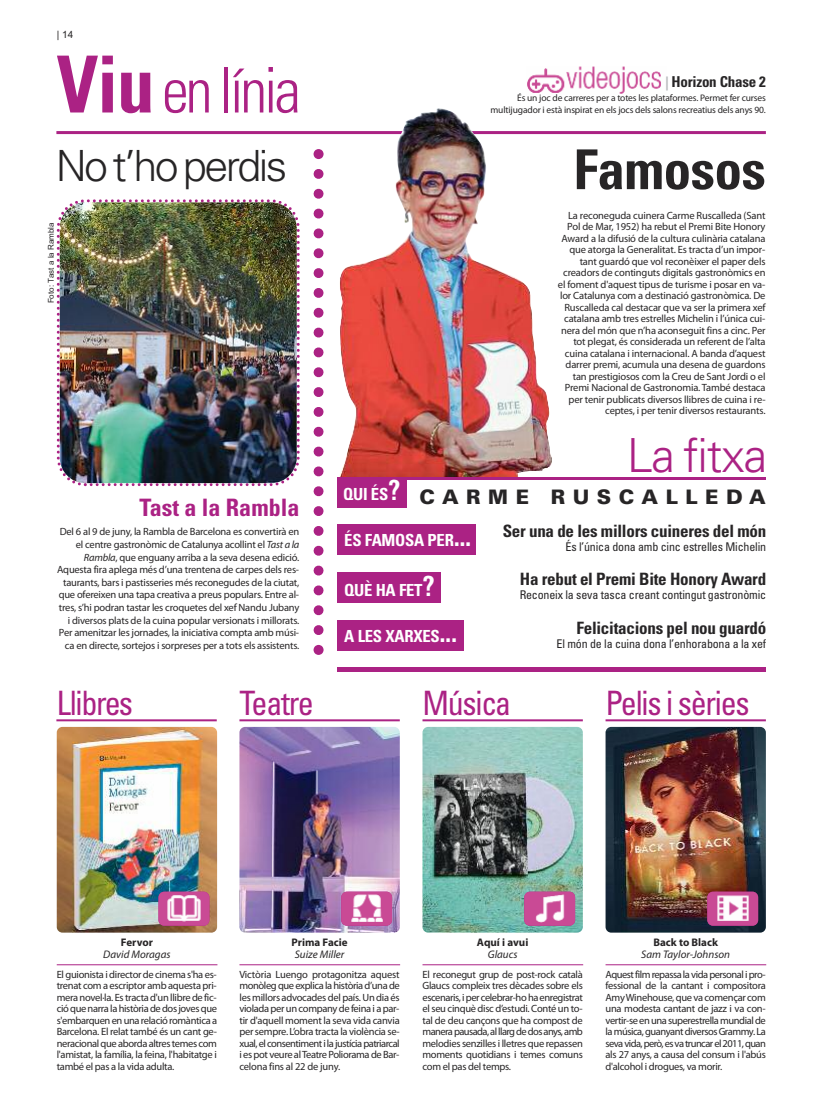
<style>
.page{position:relative;width:823px;height:1106px;background:#fff}
.page>*{position:absolute;margin:0;border:0;box-sizing:border-box;transform-origin:0 0}
.t1{font:300 condensed 63px "Univers LT Std";letter-spacing:-.05em;color:#ab2284;scale:.95 1}
.t2{font:700 condensed 55px "Univers LT Std";letter-spacing:-.01em;color:#272526}
.t3{font:300 47px "Univers LT Std";letter-spacing:-.025em;color:#ab2284}
.t4{font:300 43px "Univers LT Std";letter-spacing:-.06em;color:#272526}
.t5{font:condensed 33.6px "Univers LT Std";letter-spacing:-.04em;color:#ab2284;scale:.95 1}
.t6{font:700 condensed 24px "Univers LT Std";color:#ab2284}
.t7{font:900 20px "Univers LT Std";letter-spacing:.375em;color:#272526}
.t8{font:700 condensed 17px "Univers LT Std";letter-spacing:-.015em;color:#272526}
.t9{font:700 condensed 16.7px "Univers LT Std";letter-spacing:-.015em;color:#fff}
.t10{font:700 condensed 15px "Univers LT Std";letter-spacing:-.015em;color:#272526}
.t11{font:condensed 12px "Univers LT Std";letter-spacing:-.015em;color:#272526}
.t12{font:italic 11px "Myriad Pro";color:#272526}
.t13{font:700 11px "Myriad Pro";color:#272526}
.t14{font:10.5px/11.5px "Myriad Pro";letter-spacing:-.02em;color:#272526;text-align:justify}
.t15{font:10px "Arial";color:#272526}
.t16{font:9.5px/11.4px "Myriad Pro";letter-spacing:-.015em;color:#272526;text-align:right}
.t17{font:8px "Arial";color:#272526}
.s1{font-weight:700;font-size:78.8px}
.s2{font-style:italic}
.s3{font-family:"Myriad Pro";font-stretch:normal;font-size:14px;color:#b8babd}
.s4{font-size:27.8px}
</style>
<div class="page">
<svg style="left:313px;top:149px;width:10px;height:506px"></svg>
<hr style="left:56px;top:131px;width:709px;height:3px;background:#ab2284">
<img style="left:239px;top:727px;width:160px;height:205px;border-radius:6px">
<img style="left:341px;top:891px;width:51px;height:34px;border-radius:6px">
<hr style="left:239px;top:964px;width:161px;height:1px;background:#ab2284">
<hr style="left:239px;top:719px;width:160px;height:2px;background:#ab2284">
<img style="left:422px;top:727px;width:160px;height:205px;border-radius:6px">
<img style="left:524px;top:891px;width:50px;height:34px;border-radius:6px">
<hr style="left:422px;top:964px;width:161px;height:1px;background:#ab2284">
<hr style="left:422px;top:719px;width:160px;height:2px;background:#ab2284">
<img style="left:605px;top:727px;width:160px;height:205px;border-radius:6px">
<img style="left:706px;top:891px;width:51px;height:34px;border-radius:6px">
<hr style="left:605px;top:964px;width:160px;height:1px;background:#ab2284">
<hr style="left:605px;top:719px;width:160px;height:2px;background:#ab2284">
<img style="left:56px;top:199px;width:244px;height:288px">
<img style="left:338px;top:108px;width:213px;height:369px">
<div style="left:337px;top:667px;width:428px;height:5px;background:#ab2284"></div>
<div style="left:337px;top:477px;width:69px;height:31px;background:#ab2284"></div>
<hr style="left:337px;top:477px;width:428px;height:3px;background:#ab2284">
<div style="left:337px;top:524px;width:138px;height:31px;background:#ab2284"></div>
<div style="left:337px;top:572px;width:104px;height:31px;background:#ab2284"></div>
<div style="left:337px;top:620px;width:127px;height:31px;background:#ab2284"></div>
<img style="left:527px;top:66px;width:134px;height:28px">
<img style="left:57px;top:727px;width:160px;height:205px;border-radius:6px">
<img style="left:158px;top:891px;width:51px;height:34px;border-radius:6px">
<hr style="left:57px;top:964px;width:160px;height:1px;background:#ab2284">
<hr style="left:56px;top:719px;width:161px;height:2px;background:#ab2284">
<p class="t15" style="left:57px;top:29px;width:18px">| 14</p>
<h1 class="t1" style="left:57px;top:67px;width:259px"><span class="s1">Viu</span> en línia</h1>
<h3 class="t4" style="left:56px;top:150px;width:233px">No t’ho perdis</h3>
<p class="t17" style="left:46px;top:303px;width:82px;rotate:-90deg">Foto: Tast a la Rambla</p>
<h3 class="t6" style="left:139px;top:499px;width:161px">Tast a la Rambla</h3>
<p class="t14" style="left:57px;top:526px;width:243px;line-height:12.6px;text-align:right">Del 6 al 9 de juny, la Rambla de Barcelona es convertirà en el centre gastronòmic de Catalunya acollint el <span class="s2">Tast a la Rambla</span>, que enguany arriba a la seva desena edició.<br>Aquesta fira aplega més d’una trentena de carpes dels res&shy;taurants, bars i pastisseries més reconegudes de la ciutat, que ofereixen una tapa creativa a preus populars. Entre al&shy;tres, s’hi podran tastar les croquetes del xef Nandu Jubany i diversos plats de la cuina popular versionats i millorats.<br>Per amenitzar les jornades, la iniciativa compta amb músi&shy;ca en directe, sortejos i sorpreses per a tots els assistents.</p>
<h3 class="t5" style="left:57px;top:691px;width:82px">Llibres</h3>
<h3 class="t5" style="left:239px;top:691px;width:80px">Teatre</h3>
<h3 class="t10" style="left:664px;top:76px;width:102px"><span class="s3">|</span> Horizon Chase 2</h3>
<p class="t16" style="left:490px;top:93px;width:277px">És un joc de carreres per a totes les plataformes. Permet fer curses multijugador i està inspirat en els jocs dels salons recreatius dels anys 90.</p>
<h2 class="t2" style="left:573px;top:149px;width:194px">Famosos</h2>
<p class="t14" style="left:557px;top:210px;width:209px;text-align:right">La reconeguda cuinera Carme Ruscalleda (Sant Pol de Mar, 1952) ha rebut el Premi Bite Honory Award a la difusió de la cultura culinària catalana que atorga la Generalitat. Es tracta d’un impor&shy;tant guardó que vol reconèixer el paper dels creadors de continguts digitals gastronòmics en el foment d'aquest tipus de turisme i posar en va&shy;lor Catalunya com a destinació gastronòmica. De Ruscalleda cal destacar que va ser la primera xef catalana amb tres estrelles Michelin i l’única cui&shy;nera del món que n’ha aconseguit fins a cinc. Per tot plegat, és considerada un referent de l’alta cuina catalana i internacional. A banda d’aquest darrer premi, acumula una desena de guardons tan prestigiosos com la Creu de Sant Jordi o el Premi Nacional de Gastronomia. També destaca per tenir publicats diversos llibres de cuina i re&shy;ceptes, i per tenir diversos restaurants.</p>
<h3 class="t3" style="left:626px;top:438px;width:142px">La fitxa</h3>
<h3 class="t7" style="left:343px;top:489px;width:424px"><sup>QUIÉS</sup><sup>?</sup> CARME RUSCALLEDA</h3>
<h3 class="t9" style="left:344px;top:534px;width:128px">ÉS FAMOSA PER<span class="s4">...</span></h3>
<h3 class="t8" style="left:502px;top:525px;width:265px">Ser una de les millors cuineres del món</h3>
<p class="t11" style="left:565px;top:543px;width:202px">És l’única dona amb cinc estrelles Michelin</p>
<h3 class="t8" style="left:519px;top:573px;width:247px">Ha rebut el Premi Bite Honory Award</h3>
<p class="t11" style="left:519px;top:591px;width:248px">Reconeix la seva tasca creant contingut gastronòmic</p>
<h3 class="t8" style="left:576px;top:621px;width:191px">Felicitacions pel nou guardó</h3>
<p class="t11" style="left:556px;top:639px;width:211px">El món de la cuina dona l’enhorabona a la xef</p>
<h3 class="t9" style="left:344px;top:583px;width:92px">QUÈ HA FET<span class="s4">?</span></h3>
<h3 class="t9" style="left:344px;top:630px;width:114px">A LES XARXES<span class="s4">...</span></h3>
<h3 class="t5" style="left:422px;top:691px;width:95px">Música</h3>
<h3 class="t5" style="left:605px;top:691px;width:153px">Pelis i sèries</h3>
<p class="t13" style="left:121px;top:938px;width:33px">Fervor</p>
<p class="t12" style="left:103px;top:950px;width:69px">David Moragas</p>
<p class="t14" style="left:57px;top:969px;width:162px">El guionista i director de cinema s'ha es&shy;trenat com a escriptor amb aquesta pri&shy;meranovel·la. Estractad'unllibredefic&shy;cióquenarralahistòriadedosjovesque s'embarquenenunarelacióromànticaa Barcelona. El relat també és un cant ge&shy;neracionalqueabordaaltrestemes com l'amistat, la família, la feina, l'habitatge i també el pas a la vida adulta.</p>
<p class="t13" style="left:291px;top:938px;width:57px">Prima Facie</p>
<p class="t12" style="left:294px;top:950px;width:51px">Suize Miller</p>
<p class="t14" style="left:239px;top:969px;width:162px">Victòria Luengo protagonitza aquest monòleg que explica la història d’una de les millors advocades del país. Un dia és violada per un company de feina i a par&shy;tir d'aquell moment la seva vida canvia per sempre. L’obra tracta la violència se&shy;xual, el consentiment i la justícia patriarcal i es pot veure alTeatre Poliorama de Bar&shy;celona fins al 22 de juny.</p>
<p class="t13" style="left:476px;top:938px;width:53px">Aquí i avui</p>
<p class="t12" style="left:487px;top:950px;width:31px">Glaucs</p>
<p class="t14" style="left:422px;top:969px;width:162px">El reconegut grup de post-rock català Glaucs compleix tres dècades sobre els escenaris,ipercelebrar-hohaenregistrat el seu cinquè disc d’estudi. Conté un to&shy;tal de deu cançons que ha compost de manerapausada,alllargdedosanys,amb melodies senzilles i lletres que repassen moments quotidians i temes comuns com el pas del temps.</p>
<p class="t13" style="left:653px;top:938px;width:66px">Back to Black</p>
<p class="t12" style="left:641px;top:950px;width:90px">Sam Taylor-Johnson</p>
<p class="t14" style="left:605px;top:969px;width:162px">Aquestfilmrepassalavidapersonalipro&shy;fessional de la cantant i compositora AmyWinehouse,queva començar com una modesta cantant de jazz i va con&shy;vertir-seenunasuperestrellamundialde lamúsica,guanyantdiversosGrammy.La sevavida,però,esvatruncarel2011,quan als 27 anys, a causa del consum i l'abús d'alcohol i drogues, va morir.</p>
</div>
